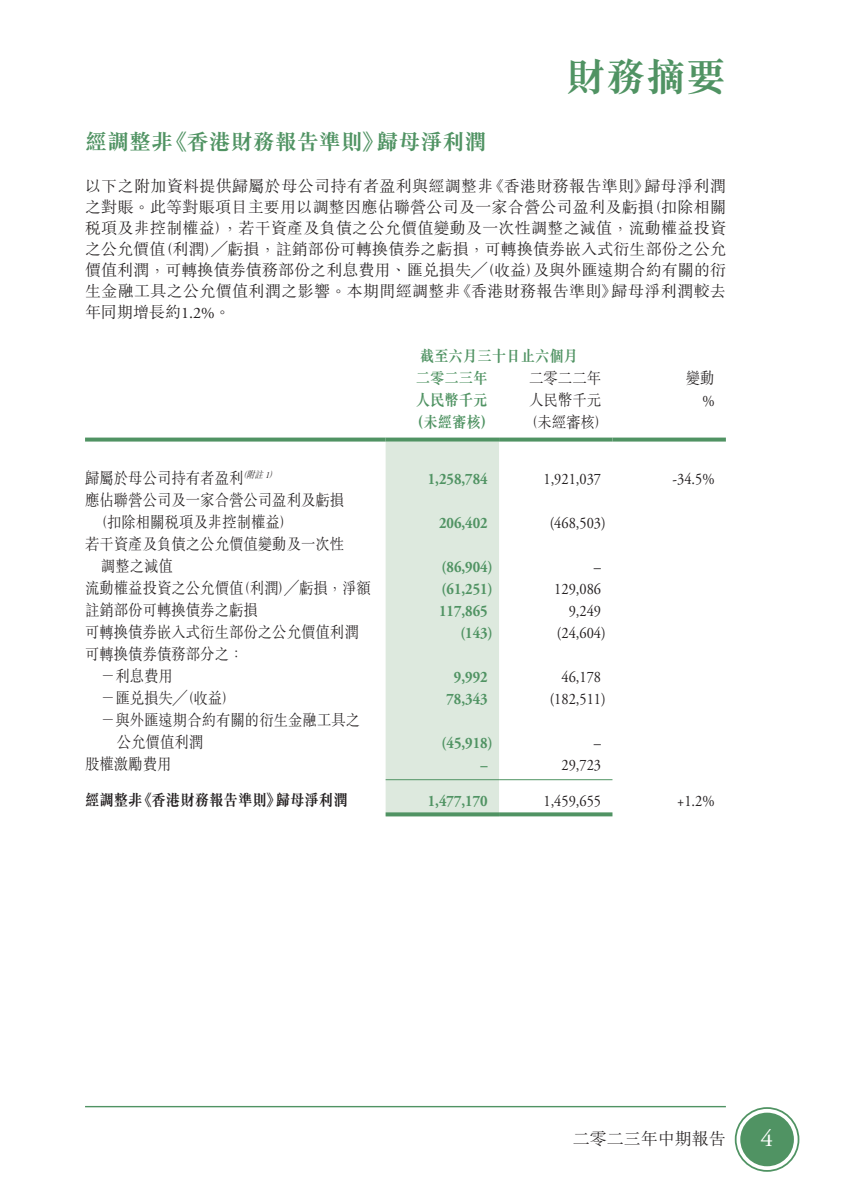
<style>
.page{position:relative;width:845px;height:1191px;background:#fff}
.page>*{position:absolute;margin:0;border:0;box-sizing:border-box;transform-origin:0 0}
.t1{font:700 40px "M Sung HK";color:#509363}
.t2{font:24px "Adobe Garamond Pro";color:#fff;scale:1.05 1}
.t3{font:700 22px "M Sung HK";color:#509363}
.t4{font:300 17px "M Sung HK";color:#231f20}
.t5{font:300 16px/21px "M Sung HK";letter-spacing:.005em;color:#231f20}
.t6{font:300 16px/22px "M Sung HK";letter-spacing:.005em;color:#231f20;scale:.9 1}
.t7{font:16px "Adobe Garamond Pro";color:#231f20;scale:.9 1}
.t8{font:700 16px "Adobe Garamond Pro";color:#509363;scale:.9 1}
.t9{font:700 16px "M Sung HK";color:#509363;scale:.9 1}
.t10{font:700 16px "M Sung HK";color:#231f20;scale:.9 1}
.t11{font:italic 300 9.4px "M Sung HK";color:#231f20;scale:.9 1}
.s1{font-family:"Adobe Garamond Pro";font-weight:400}
</style>
<div class="page">
<hr style="left:85px;top:1106px;width:641px;height:1px;background:#509363">
<div style="left:740px;top:1112px;width:54px;height:54px;background:#509363;border-radius:50%"></div>
<div style="left:735px;top:1107px;width:64px;height:64px;border:2px solid #509363;border-radius:50%"></div>
<div style="left:386px;top:441px;width:113px;height:371px;background:#dde9de"></div>
<svg style="left:85px;top:437px;width:301px;height:4px"></svg>
<svg style="left:386px;top:437px;width:113px;height:4px"></svg>
<svg style="left:499px;top:437px;width:113px;height:4px"></svg>
<svg style="left:612px;top:437px;width:114px;height:4px"></svg>
<hr style="left:386px;top:779px;width:113px;height:1px;background:#509363">
<hr style="left:499px;top:779px;width:113px;height:1px;background:#509363">
<svg style="left:386px;top:812px;width:113px;height:4px"></svg>
<svg style="left:499px;top:812px;width:113px;height:4px"></svg>
<h3 class="t3" style="left:376px;top:127px;width:111px">歸母淨利潤</h3>
<h3 class="t3" style="left:165px;top:127px;width:220px">《香港財務報告準則》</h3>
<h3 class="t3" style="left:85px;top:127px;width:89px">經調整非</h3>
<h1 class="t1" style="left:566px;top:50px;width:161px">財務摘要</h1>
<p class="t5" style="left:85px;top:175px;width:410px">以下之附加資料提供歸屬於母公司持有者盈利與經調整非</p>
<p class="t5" style="left:644px;top:175px;width:83px">歸母淨利潤</p>
<p class="t5" style="left:488px;top:175px;width:163px">《香港財務報告準則》</p>
<p class="t5" style="left:85px;top:196px;width:570px">之對賬。此等對賬項目主要用以調整因應佔聯營公司及一家合營公司盈利及虧損</p>
<p class="t5" style="left:85px;top:217px;width:642px">稅項及非控制權益，）若干資產及負債之公允價值變動及一次性調整之減值，流動權益投資</p>
<p class="t5" style="left:158px;top:238px;width:570px">（利潤）╱虧損，註銷部份可轉換債券之虧損，可轉換債券嵌入式衍生部份之公允</p>
<p class="t5" style="left:646px;top:196px;width:81px">（扣除相關</p>
<p class="t5" style="left:85px;top:238px;width:642px">之公允價值<br>價值利潤，可轉換債券債務部份之利息費用、匯兌損失╱（收益及與外匯遠期合約有關的衍</p>
<p class="t5" style="left:525px;top:259px;width:17px">）</p>
<p class="t5" style="left:611px;top:280px;width:116px">歸母淨利潤較去</p>
<p class="t5" style="left:455px;top:280px;width:163px">《香港財務報告準則》</p>
<p class="t5" style="left:85px;top:280px;width:377px">生金融工具之公允價值利潤之影響。本期間經調整非年同期增長約<span class="s1">1.2%</span>。</p>
<p class="t9" style="left:420px;top:345px;width:178px">截至六月三十日止六個月</p>
<p class="t9" style="left:416px;top:367px;width:81px">二零二三年</p>
<p class="t6" style="left:529px;top:366px;width:81px">二零二二年</p>
<p class="t6" style="left:686px;top:366px;width:33px">變動</p>
<p class="t9" style="left:416px;top:389px;width:81px">人民幣千元</p>
<p class="t6" style="left:529px;top:388px;width:81px">人民幣千元</p>
<p class="t7" style="left:702px;top:391px;width:15px">%</p>
<p class="t9" style="left:410px;top:411px;width:94px">（未經審核）</p>
<p class="t6" style="left:524px;top:410px;width:95px">（未經審核(</p>
<p class="t6" style="left:85px;top:466px;width:289px">歸屬於母公司持有者盈利<br>應佔聯營公司及一家合營公司盈利及虧損</p>
<p class="t11" style="left:246px;top:468px;width:39px">附註 (<span class="s1">1</span></p>
<p class="t11" style="left:238px;top:468px;width:14px">（</p>
<p class="t8" style="left:428px;top:469px;width:68px">1,258,784</p>
<p class="t7" style="left:543px;top:469px;width:65px">1,921,037</p>
<p class="t7" style="left:672px;top:469px;width:48px">-34.5%</p>
<p class="t6" style="left:85px;top:510px;width:289px;text-indent:9px">（扣除相關稅項及非控制權益(<br>若干資產及負債之公允價值變動及一次性</p>
<p class="t8" style="left:439px;top:513px;width:56px">206,402</p>
<p class="t7" style="left:550px;top:513px;width:64px">)468,503(</p>
<p class="t6" style="left:101px;top:554px;width:82px">調整之減值</p>
<p class="t8" style="left:441px;top:557px;width:58px">)86,904(</p>
<p class="t7" style="left:594px;top:557px;width:9px">–</p>
<p class="t6" style="left:236px;top:576px;width:151px">（利潤）╱虧損，淨額</p>
<p class="t6" style="left:85px;top:576px;width:177px">流動權益投資之公允價值</p>
<p class="t8" style="left:441px;top:579px;width:58px">)61,251(</p>
<p class="t7" style="left:554px;top:579px;width:53px">129,086</p>
<p class="t6" style="left:85px;top:598px;width:193px">註銷部份可轉換債券之虧損</p>
<p class="t8" style="left:439px;top:601px;width:56px">117,865</p>
<p class="t7" style="left:569px;top:601px;width:38px">9,249</p>
<p class="t6" style="left:85px;top:620px;width:305px">可轉換債券嵌入式衍生部份之公允價值利潤可轉換債券債務部分之：</p>
<p class="t8" style="left:460px;top:623px;width:37px">)143(</p>
<p class="t7" style="left:557px;top:623px;width:56px">)24,604(</p>
<p class="t6" style="left:101px;top:664px;width:82px">－利息費用</p>
<p class="t8" style="left:454px;top:667px;width:39px">9,992</p>
<p class="t7" style="left:561px;top:667px;width:46px">46,178</p>
<p class="t6" style="left:101px;top:686px;width:289px">－匯兌損失╱（收益(<br>－與外匯遠期合約有關的衍生金融工具之</p>
<p class="t8" style="left:446px;top:689px;width:47px">78,343</p>
<p class="t7" style="left:550px;top:689px;width:64px">)182,511(</p>
<p class="t6" style="left:117px;top:730px;width:97px">公允價值利潤</p>
<p class="t8" style="left:441px;top:733px;width:58px">)45,918(</p>
<p class="t7" style="left:594px;top:733px;width:9px">–</p>
<p class="t6" style="left:85px;top:752px;width:97px">股權激勵費用</p>
<p class="t8" style="left:480px;top:755px;width:9px">–</p>
<p class="t7" style="left:561px;top:755px;width:46px">29,723</p>
<p class="t10" style="left:276px;top:789px;width:81px">歸母淨利潤</p>
<p class="t10" style="left:138px;top:789px;width:160px">《香港財務報告準則》</p>
<p class="t10" style="left:85px;top:789px;width:66px">經調整非</p>
<p class="t8" style="left:428px;top:791px;width:68px">1,477,170</p>
<p class="t7" style="left:543px;top:791px;width:66px">1,459,655</p>
<p class="t7" style="left:677px;top:791px;width:43px">+1.2%</p>
<p class="t4" style="left:573px;top:1127px;width:154px">二零二三年中期報告</p>
<h2 class="t2" style="left:760px;top:1124px;width:14px">4</h2>
</div>
